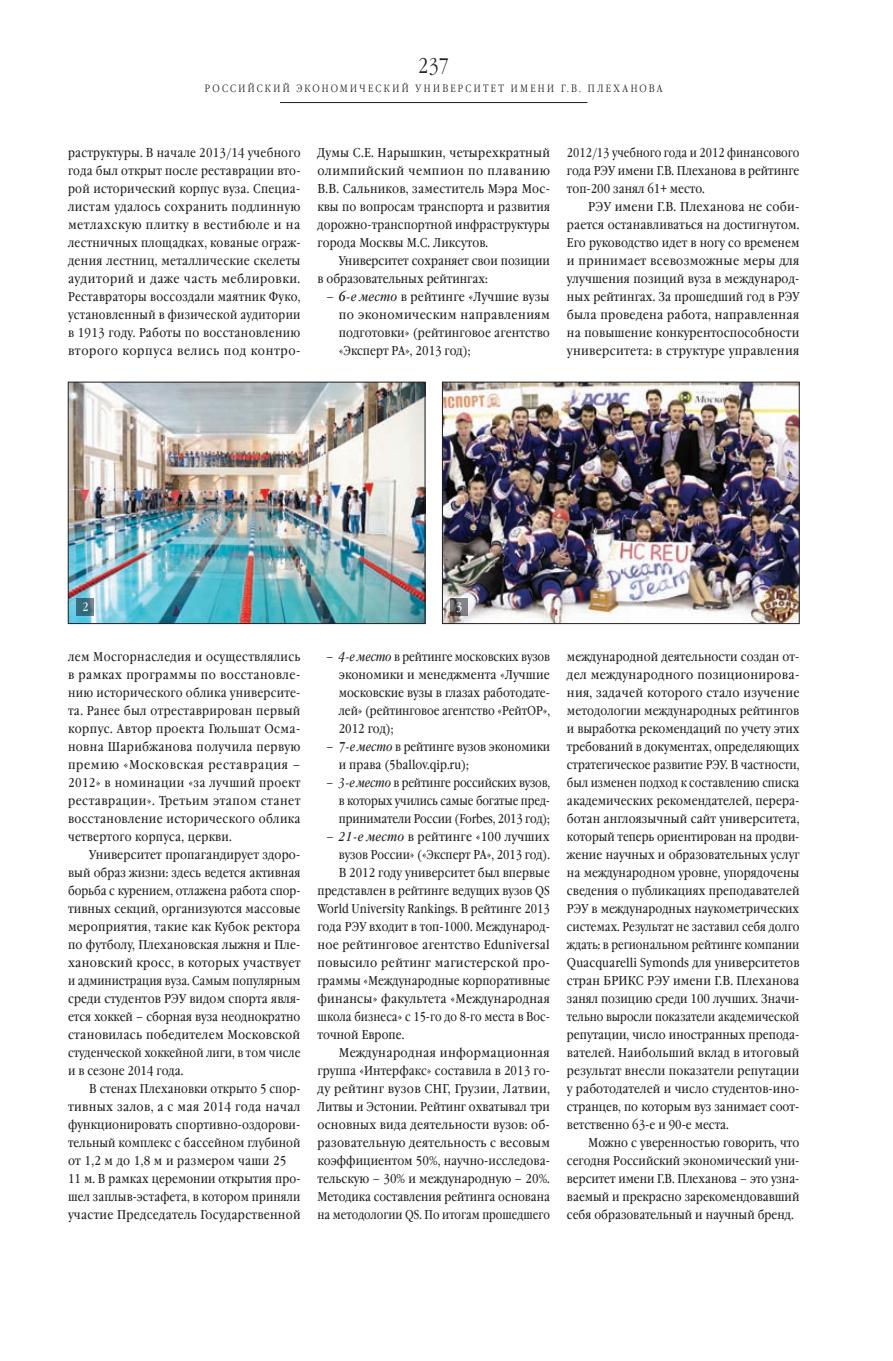
<style>
.page{position:relative;width:893px;height:1361px;background:#fff}
.page>*{position:absolute;margin:0;border:0;box-sizing:border-box;transform-origin:0 0}
.t1{font:300 21px "Garamond Narrow C";color:#231f20}
.t2{font:12.75px/18px "Garamond Book Narrow C";letter-spacing:.005em;color:#231f20;text-align:justify}
.t3{font:12.75px/18px "Garamond Book Narrow C";letter-spacing:.005em;color:#231f20;text-align:justify;scale:1.04 1}
.t4{font:12.75px/18px "Garamond Book Narrow C";letter-spacing:.005em;color:#231f20;text-align:justify;scale:.96 1}
.t5{font:12.75px "Garamond Book Narrow C";letter-spacing:.025em;color:#231f20;scale:1.05 1}
.t6{font:12.75px "Garamond Book Narrow C";letter-spacing:.025em;color:#231f20;scale:1.04 1}
.t7{font:12px "Garamond Book Narrow C";color:#fff}
.t8{font:300 10.5px "Garamond Narrow C";letter-spacing:.24em;color:#231f20}
.s1{font-style:italic}
</style>
<div class="page">
<hr style="left:280px;top:102px;width:307px;height:1px;background:#231f20">
<img style="left:70px;top:384px;width:353px;height:238px">
<div style="left:68px;top:382px;width:357px;height:242px;border:1px solid #231f20"></div>
<img style="left:444px;top:384px;width:353px;height:238px">
<div style="left:442px;top:382px;width:357px;height:242px;border:1px solid #231f20"></div>
<svg style="left:77px;top:598px;width:17px;height:17px"></svg>
<svg style="left:451px;top:598px;width:17px;height:17px"></svg>
<h1 class="t1" style="left:418px;top:54px;width:32px">237</h1>
<p class="t8" style="left:205px;top:83px;width:10px">Российский</p>
<p class="t8" style="left:297px;top:83px;width:10px">экономический</p>
<p class="t8" style="left:415px;top:83px;width:11px">у ниверси</p>
<p class="t8" style="left:483px;top:83px;width:31px">тет имени</p>
<p class="t8" style="left:561px;top:83px;width:64px">Г.В. Пле ханова</p>
<p class="t2" style="left:68px;top:144px;width:234px">раструктуры. В начале 2013/14 учебного года был открыт после реставрации вто&shy;рой исторический корпус вуза. Специа&shy;листам удалось сохранить подлинную метлахскую плитку в вестибюле и на лестничных площадках, кованые ограж&shy;дения лестниц, металлические скелеты аудиторий и даже часть меблировки.<br>Реставраторы воссоздали маятник Фуко, установленный в физической аудитории в 1913 году. Работы по восстановлению второго корпуса велись под контро-</p>
<p class="t2" style="left:317px;top:144px;width:234px">Думы С.Е. Нарышкин, четырехкратный олимпийский чемпион по плаванию В.В. Сальников, заместитель Мэра Мос&shy;квы по вопросам транспорта и развития дорожно-транспортной инфраструктуры города Москвы М.С. Ликсутов.</p>
<p class="t2" style="left:317px;top:252px;width:234px;text-indent:21px">Университет сохраняет свои позиции в образовательных рейтингах:</p>
<p class="t2" style="left:339px;top:288px;width:213px;text-indent:-13px">– <span class="s1">6-е место</span> в рейтинге «Лучшие вузы по экономическим направлениям подготовки» (рейтинговое агентство «Эксперт РА», 2013 год);</p>
<p class="t4" style="left:567px;top:144px;width:244px">2012/13 учебного года и 2012 финансового года РЭУ имени Г.В. Плеханова в рейтинге топ-200 занял 61+ место.</p>
<p class="t3" style="left:567px;top:198px;width:225px;text-indent:21px">РЭУ имени Г.В. Плеханова не соби&shy;рается останавливаться на достигнутом.<br>Его руководство идет в ногу со временем и принимает всевозможные меры для улучшения позиций вуза в международ&shy;ных рейтингах. За прошедший год в РЭУ была проведена работа, направленная на повышение конкурентоспособности университета: в структуре управления</p>
<p class="t7" style="left:82px;top:600px;width:8px">2</p>
<p class="t7" style="left:456px;top:600px;width:8px">3</p>
<p class="t2" style="left:68px;top:648px;width:234px">лем Мосгорнаследия и осуществлялись в рамках программы по восстановле&shy;нию исторического облика университе&shy;та. Ранее был отреставрирован первый корпус. Автор проекта Гюльшат Осма&shy;новна Шарибжанова получила первую премию «Московская реставрация – 2012» в номинации «за лучший проект реставрации». Третьим этапом станет восстановление исторического облика четвертого корпуса, церкви.</p>
<p class="t2" style="left:68px;top:846px;width:234px;text-indent:21px">Университет пропагандирует здоро&shy;вый образ жизни: здесь ведется активная борьба с курением, отлажена работа спор&shy;тивных секций, организуются массовые мероприятия, такие как Кубок ректора по футболу, Плехановская лыжня и Пле&shy;хановский кросс, в которых участвует и администрация вуза. Самым популярным среди студентов РЭУ видом спорта явля&shy;ется хоккей – сборная вуза неоднократно становилась победителем Московской студенческой хоккейной лиги, в том числе и в сезоне 2014 года.</p>
<p class="t2" style="left:68px;top:1080px;width:234px;text-align:left;text-indent:21px">В стенах Плехановки открыто 5 спор&shy;тивных залов, а с мая 2014 года начал функционировать спортивно-оздорови&shy;тельный комплекс с бассейном глубиной от 1,2 м до 1,8 м и размером чаши 25<br>11 м. В рамках церемонии открытия про&shy;шел заплыв-эстафета, в котором приняли участие Председатель Государственной</p>
<p class="t2" style="left:339px;top:648px;width:213px;text-indent:-13px">– <span class="s1">4-е место</span> в рейтинге московских вузов экономики и менеджмента «Лучшие московские вузы в глазах работодате&shy;лей» (рейтинговое агентство «РейтОР», 2012 год);</p>
<p class="t2" style="left:339px;top:738px;width:213px;text-indent:-13px">– <span class="s1">7-е место</span> в рейтинге вузов экономики и права (5ballov.qip.ru);</p>
<p class="t2" style="left:339px;top:774px;width:213px;text-indent:-13px">– <span class="s1">3-е место</span> в рейтинге российских вузов, в которых учились самые богатые пред&shy;приниматели России (Forbes, 2013 год);</p>
<p class="t2" style="left:326px;top:828px;width:225px">– <span class="s1">21-е место</span> в рейтинге «100 лучших</p>
<p class="t2" style="left:339px;top:846px;width:213px">вузов России» («Эксперт РА», 2013 год).</p>
<p class="t2" style="left:339px;top:864px;width:213px">В 2012 году университет был впервые</p>
<p class="t2" style="left:317px;top:882px;width:234px">представлен в рейтинге ведущих вузов QS</p>
<p class="t2" style="left:317px;top:900px;width:234px">World University Rankings. В рейтинге 2013</p>
<p class="t2" style="left:317px;top:918px;width:234px">года РЭУ входит в топ-1000. Международ-</p>
<p class="t2" style="left:317px;top:936px;width:234px">ное рейтинговое агентство Eduniversal</p>
<p class="t6" style="left:317px;top:955px;width:225px">повысило рейтинг магистерской про-</p>
<p class="t2" style="left:317px;top:972px;width:234px">граммы «Международные корпоративные</p>
<p class="t2" style="left:317px;top:990px;width:234px">финансы» факультета «Международная</p>
<p class="t4" style="left:317px;top:1008px;width:244px">школа бизнеса» с 15-го до 8-го места в Вос-</p>
<p class="t2" style="left:317px;top:1026px;width:88px">точной Европе.</p>
<p class="t5" style="left:339px;top:1045px;width:203px">Международная информационная</p>
<p class="t2" style="left:317px;top:1062px;width:234px">группа «Интерфакс» составила в 2013 го-</p>
<p class="t5" style="left:317px;top:1081px;width:223px">ду рейтинг вузов СНГ, Грузии, Латвии,</p>
<p class="t2" style="left:317px;top:1098px;width:234px">Литвы и Эстонии. Рейтинг охватывал три</p>
<p class="t2" style="left:317px;top:1116px;width:234px">основных вида деятельности вузов: об-</p>
<p class="t2" style="left:317px;top:1134px;width:234px">разовательную деятельность с весовым</p>
<p class="t2" style="left:317px;top:1152px;width:234px">коэффициентом 50%, научно-исследова-</p>
<p class="t2" style="left:317px;top:1170px;width:234px">тельскую – 30% и международную – 20%.</p>
<p class="t2" style="left:317px;top:1188px;width:234px">Методика составления рейтинга основана</p>
<p class="t4" style="left:317px;top:1206px;width:244px">на методологии QS. По итогам прошедшего</p>
<p class="t2" style="left:567px;top:648px;width:234px">международной деятельности создан от&shy;дел международного позиционирова&shy;ния, задачей которого стало изучение методологии международных рейтингов и выработка рекомендаций по учету этих требований в документах, определяющих стратегическое развитие РЭУ. В частности, был изменен подход к составлению списка академических рекомендателей, перера&shy;ботан англоязычный сайт университета, который теперь ориентирован на продви&shy;жение научных и образовательных услуг на международном уровне, упорядочены сведения о публикациях преподавателей РЭУ в международных наукометрических системах. Результат не заставил себя долго ждать: в региональном рейтинге компании Quacquarelli Symonds для университетов стран БРИКС РЭУ имени Г.В. Плеханова занял позицию среди 100 лучших. Значи&shy;тельно выросли показатели академической репутации, число иностранных препода&shy;вателей. Наибольший вклад в итоговый результат внесли показатели репутации у работодателей и число студентов-ино&shy;странцев, по которым вуз занимает соот&shy;ветственно 63-е и 90-е места.</p>
<p class="t2" style="left:567px;top:1134px;width:234px;text-indent:21px">Можно с уверенностью говорить, что сегодня Российский экономический уни&shy;верситет имени Г.В. Плеханова – это узна&shy;ваемый и прекрасно зарекомендовавший себя образовательный и научный бренд.</p>
</div>
